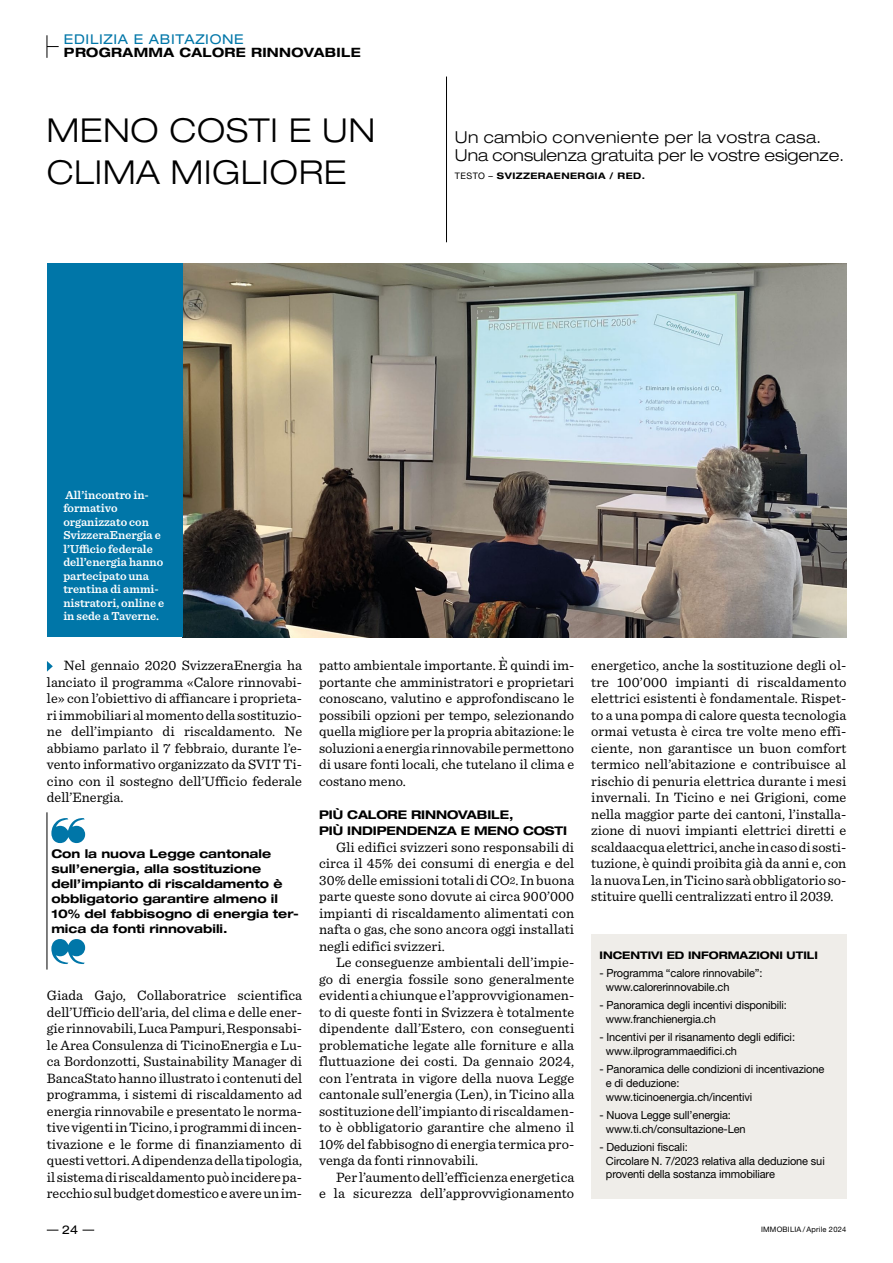
<style>
.page{position:relative;width:893px;height:1263px;background:#fff}
.page>*{position:absolute;margin:0;border:0;box-sizing:border-box;transform-origin:0 0}
.t1{font:300 expanded 33px/42px "Helvetica Neue LT Std";letter-spacing:.025em;color:#000}
.t2{font:300 expanded 16.5px/18px "Helvetica Neue LT Std";color:#000}
.t3{font:14.25px/16.5px "Sentinel";color:#000;text-align:justify}
.t4{font:expanded 13.5px "Helvetica Neue LT Std";letter-spacing:.05em;color:#0076a8}
.t5{font:700 expanded 12.9px "Helvetica Neue LT Std";letter-spacing:.025em;color:#000}
.t6{font:700 expanded 12px/15px "Helvetica Neue LT Std";color:#000}
.t7{font:600 12px/13.5px "Sentinel";color:#fff}
.t8{font:expanded 12px "Helvetica Neue LT Std";color:#000}
.t9{font:11.25px/14px "Helvetica Neue LT Std";letter-spacing:-.01em;color:#000}
.t10{font:700 expanded 10.5px "Helvetica Neue LT Std";color:#000}
.t11{font:700 expanded 9px "Helvetica Neue LT Std";letter-spacing:.05em;color:#000}
.t12{font:7.5px "Helvetica Neue LT Std";letter-spacing:.025em;color:#000}
.s1{font-weight:400;font-stretch:normal}
.s2{font-size:10.5px}
</style>
<div class="page">
<svg style="left:47px;top:661px;width:6px;height:11px"></svg>
<svg style="left:47px;top:35px;width:12px;height:23px"></svg>
<img style="left:182px;top:264px;width:664px;height:373px">
<div style="left:47px;top:264px;width:135px;height:373px;background:#0076a8"></div>
<hr style="left:446px;top:77px;width:1px;height:165px;background:#000">
<div style="left:591px;top:934px;width:255px;height:264px;background:#efede9"></div>
<svg style="left:51px;top:818px;width:34px;height:25px"></svg>
<svg style="left:51px;top:939px;width:34px;height:25px"></svg>
<hr style="left:47px;top:812px;width:1px;height:157px;background:#000">
<p class="t4" style="left:64px;top:31px;width:181px">EDILIZIA E ABITAZIONE</p>
<p class="t5" style="left:64px;top:44px;width:298px">PROGRAMMA CALORE RINNOVABILE</p>
<h1 class="t1" style="left:47px;top:109px;width:330px">MENO COSTI E UN<br>CLIMA MIGLIORE</h1>
<p class="t2" style="left:455px;top:128px;width:391px">Un cambio conveniente per la vostra casa.<br>Una consulenza gratuita per le vostre esigenze.</p>
<p class="t11" style="left:455px;top:170px;width:192px"><span class="s1">TESTO –</span> SVIZZERAENERGIA / RED.</p>
<p class="t7" style="left:63px;top:487px;width:102px">All’incontro in&shy;formativo organizzato con<br>SvizzeraEnergia e l’Ufficio federale dell’energia hanno partecipato una trentina di ammi&shy;nistratori, online e in sede a Taverne.</p>
<p class="t3" style="left:47px;top:656px;width:257px;text-indent:17px">Nel gennaio 2020 SvizzeraEnergia ha lanciato il programma «Calore rinnovabi&shy;le» con l’obiettivo di affiancare i proprieta&shy;ri immobiliari al momento della sostituzio&shy;ne dell’impianto di riscaldamento. Ne abbiamo parlato il 7 febbraio, durante l’e&shy;vento informativo organizzato da SVIT Ti&shy;cino con il sostegno dell’Ufficio federale dell’Energia.</p>
<p class="t6" style="left:51px;top:846px;width:249px">Con la nuova Legge cantonale sull’energia, alla sostituzione dell’impianto di riscaldamento è obbligatorio garantire almeno il<br>10% del fabbisogno di energia ter&shy;mica da fonti rinnovabili.</p>
<p class="t3" style="left:47px;top:986px;width:257px">Giada Gajo, Collaboratrice scientifica dell’Ufficio dell’aria, del clima e delle ener&shy;gie rinnovabili, Luca Pampuri, Responsabi&shy;le Area Consulenza di TicinoEnergia e Lu&shy;ca Bordonzotti, Sustainability Manager di BancaStato hanno illustrato i contenuti del programma, i sistemi di riscaldamento ad energia rinnovabile e presentato le norma&shy;tive vigenti in Ticino, i programmi di incen&shy;tivazione e le forme di finanziamento di questi vettori. A dipendenza della tipologia, il sistema di riscaldamento può incidere pa&shy;recchio sul budget domestico e avere un im-</p>
<p class="t3" style="left:319px;top:656px;width:257px">patto ambientale importante. È quindi im&shy;portante che amministratori e proprietari conoscano, valutino e approfondiscano le possibili opzioni per tempo, selezionando quella migliore per la propria abitazione: le soluzioni a energia rinnovabile permettono di usare fonti locali, che tutelano il clima e costano meno.</p>
<p class="t6" style="left:319px;top:806px;width:250px;line-height:16.5px">PIÙ CALORE RINNOVABILE,<br>PIÙ INDIPENDENZA E MENO COSTI</p>
<p class="t3" style="left:319px;top:838px;width:257px;text-indent:17px">Gli edifici svizzeri sono responsabili di circa il 45% dei consumi di energia e del 30% delle emissioni totali di CO<span class="s2">2</span>. In buona parte queste sono dovute ai circa 900’000 impianti di riscaldamento alimentati con nafta o gas, che sono ancora oggi installati negli edifici svizzeri.</p>
<p class="t3" style="left:319px;top:953px;width:257px;text-indent:17px">Le conseguenze ambientali dell’impie&shy;go di energia fossile sono generalmente evidenti a chiunque e l’approvvigionamen&shy;to di queste fonti in Svizzera è totalmente dipendente dall’Estero, con conseguenti problematiche legate alle forniture e alla fluttuazione dei costi. Da gennaio 2024, con l’entrata in vigore della nuova Legge cantonale sull’energia (Len), in Ticino alla sostituzione dell’impianto di riscaldamen&shy;to è obbligatorio garantire che almeno il 10% del fabbisogno di energia termica pro&shy;venga da fonti rinnovabili.</p>
<p class="t3" style="left:319px;top:1168px;width:257px;text-align:right">Per l’aumento dell’efficienza energetica<br>e la sicurezza dell’approvvigionamento</p>
<p class="t3" style="left:591px;top:656px;width:257px">energetico, anche la sostituzione degli ol&shy;tre 100’000 impianti di riscaldamento elettrici esistenti è fondamentale. Rispet&shy;to a una pompa di calore questa tecnologia ormai vetusta è circa tre volte meno effi&shy;ciente, non garantisce un buon comfort termico nell’abitazione e contribuisce al rischio di penuria elettrica durante i mesi invernali. In Ticino e nei Grigioni, come nella maggior parte dei cantoni, l’installa&shy;zione di nuovi impianti elettrici diretti e scaldaacqua elettrici, anche in caso di sosti&shy;tuzione, è quindi proibita già da anni e, con la nuova Len, in Ticino sarà obbligatorio so&shy;stituire quelli centralizzati entro il 2039.</p>
<p class="t10" style="left:600px;top:948px;width:220px">INCENTIVI ED INFORMAZIONI UTILI</p>
<p class="t9" style="left:606px;top:966px;width:158px;text-indent:-6px">- Programma “calore rinnovabile”: www.calorerinnovabile.ch</p>
<p class="t9" style="left:606px;top:998px;width:182px;text-indent:-6px">- Panoramica degli incentivi disponibili: www.franchienergia.ch</p>
<p class="t9" style="left:606px;top:1030px;width:191px;text-indent:-6px">- Incentivi per il risanamento degli edifici: www.ilprogrammaedifici.ch</p>
<p class="t9" style="left:606px;top:1062px;width:220px;text-indent:-6px">- Panoramica delle condizioni di incentivazione e di deduzione: www.ticinoenergia.ch/incentivi</p>
<p class="t9" style="left:606px;top:1107px;width:141px;text-indent:-6px">- Nuova Legge sull’energia: www.ti.ch/consultazione-Len</p>
<p class="t9" style="left:606px;top:1139px;width:220px;text-indent:-6px">- Deduzioni fiscali:<br>Circolare N. 7/2023 relativa alla deduzione sui proventi della sostanza immobiliare</p>
<p class="t8" style="left:62px;top:1222px;width:18px">24</p>
<p class="t12" style="left:761px;top:1225px;width:87px">IMMOBILIA / Aprile 2024</p>
</div>
